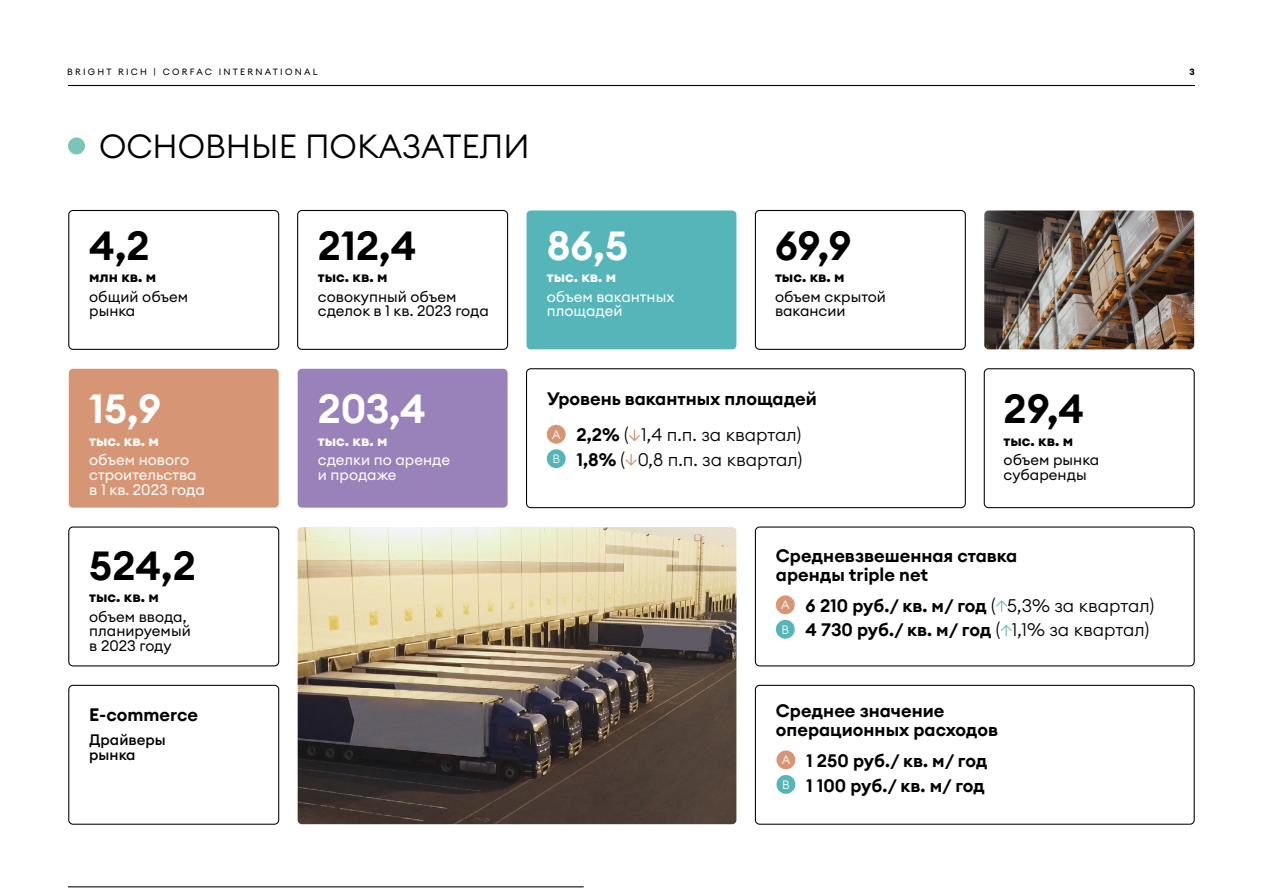
<style>
.page{position:relative;width:1263px;height:893px;background:#fff}
.page>*{position:absolute;margin:0;border:0;box-sizing:border-box;transform-origin:0 0}
.t1{font:600 40.5px "Euclid Circular A";color:#000}
.t2{font:600 40.5px "Euclid Circular A";letter-spacing:-.005em;color:#fff}
.t3{font:300 33px "Euclid Circular A";color:#000}
.t4{font:600 18px/19.4px "Euclid Circular A";color:#000}
.t5{font:300 18px "Euclid Circular A";color:#000}
.t6{font:15px/14.7px "Euclid Circular A";color:#000}
.t7{font:15px/14.7px "Euclid Circular A";color:#fff}
.t8{font:700 15px "Euclid Circular A";color:#000}
.t9{font:700 15px "Euclid Circular A";color:#fff}
.t10{font:500 15px/14.7px "Euclid Circular A";color:#000}
.t11{font:300 12px/24.5px "Euclid Circular A";color:#fff}
.t12{font:9px "Euclid Circular A";letter-spacing:.25em;color:#000}
.t13{font:700 9px "Euclid Circular A";color:#000}
.s1{font-weight:300}
.s2{font-weight:600}
</style>
<div class="page">
<div style="left:68px;top:210px;width:211px;height:140px;border:1px solid #000;border-radius:4px"></div>
<div style="left:297px;top:210px;width:211px;height:140px;border:1px solid #000;border-radius:4px"></div>
<div style="left:526px;top:210px;width:210px;height:139px;background:#55b5b8;border-radius:4px"></div>
<div style="left:755px;top:210px;width:211px;height:140px;border:1px solid #000;border-radius:4px"></div>
<img style="left:984px;top:210px;width:210px;height:139px">
<div style="left:69px;top:369px;width:210px;height:139px;background:#d69675;border-radius:4px"></div>
<div style="left:298px;top:369px;width:210px;height:139px;background:#9982ba;border-radius:4px"></div>
<div style="left:526px;top:368px;width:440px;height:140px;border:1px solid #000;border-radius:4px"></div>
<div style="left:984px;top:368px;width:211px;height:140px;border:1px solid #000;border-radius:4px"></div>
<div style="left:68px;top:526px;width:211px;height:140px;border:1px solid #000;border-radius:4px"></div>
<img style="left:298px;top:527px;width:438px;height:297px">
<div style="left:755px;top:526px;width:440px;height:140px;border:1px solid #000;border-radius:4px"></div>
<div style="left:68px;top:685px;width:211px;height:140px;border:1px solid #000;border-radius:4px"></div>
<div style="left:755px;top:685px;width:440px;height:140px;border:1px solid #000;border-radius:4px"></div>
<div style="left:68px;top:137px;width:17px;height:17px;background:#7dc4b8;border-radius:50%"></div>
<div style="left:776px;top:750px;width:19px;height:19px;background:#d69675;border-radius:50%"></div>
<div style="left:776px;top:775px;width:19px;height:19px;background:#55b5b8;border-radius:50%"></div>
<svg style="left:996px;top:600px;width:11px;height:12px"></svg>
<svg style="left:1000px;top:625px;width:12px;height:11px"></svg>
<div style="left:776px;top:595px;width:19px;height:19px;background:#d69675;border-radius:50%"></div>
<div style="left:776px;top:620px;width:19px;height:19px;background:#55b5b8;border-radius:50%"></div>
<svg style="left:629px;top:429px;width:11px;height:12px"></svg>
<svg style="left:625px;top:454px;width:12px;height:12px"></svg>
<div style="left:547px;top:425px;width:19px;height:19px;background:#d69675;border-radius:50%"></div>
<div style="left:547px;top:449px;width:19px;height:19px;background:#55b5b8;border-radius:50%"></div>
<hr style="left:68px;top:886px;width:516px;height:1px;background:#000">
<hr style="left:68px;top:85px;width:1127px;height:1px;background:#000">
<p class="t12" style="left:67px;top:66px;width:252px">BRIGHT RICH | CORFAC INTERNATIONAL</p>
<p class="t13" style="left:1189px;top:66px;width:7px">3</p>
<h2 class="t3" style="left:99px;top:125px;width:432px">ОСНОВНЫЕ ПОКАЗАТЕЛИ</h2>
<h1 class="t1" style="left:89px;top:219px;width:62px">4,2</h1>
<p class="t8" style="left:89px;top:267px;width:69px">млн кв. м</p>
<p class="t6" style="left:89px;top:289px;width:100px">общий объем рынка</p>
<h1 class="t1" style="left:318px;top:219px;width:100px">212,4</h1>
<p class="t6" style="left:318px;top:289px;width:172px">совокупный объем сделок в 1 кв. 2023 года</p>
<p class="t8" style="left:318px;top:267px;width:71px">тыс. кв. м</p>
<h1 class="t2" style="left:547px;top:219px;width:83px">86,5</h1>
<p class="t9" style="left:547px;top:267px;width:71px">тыс. кв. м</p>
<p class="t7" style="left:547px;top:289px;width:129px">объем вакантных площадей</p>
<h1 class="t1" style="left:775px;top:219px;width:78px">69,9</h1>
<p class="t8" style="left:775px;top:267px;width:71px">тыс. кв. м</p>
<p class="t6" style="left:775px;top:289px;width:112px">объем скрытой вакансии</p>
<h1 class="t2" style="left:89px;top:383px;width:73px">15,9</h1>
<p class="t9" style="left:89px;top:431px;width:71px">тыс. кв. м</p>
<p class="t7" style="left:89px;top:453px;width:117px">объем нового строительства в 1 кв. 2023 года</p>
<h1 class="t1" style="left:89px;top:539px;width:108px">524,2</h1>
<p class="t8" style="left:89px;top:587px;width:71px">тыс. кв. м</p>
<p class="t6" style="left:89px;top:609px;width:103px">объем ввода, планируемый в 2023 году</p>
<p class="t4" style="left:576px;top:381px;width:242px;line-height:36.2px;text-indent:-30px">Уровень вакантных площадей<br>2,2% <span class="s1">( 1,4 п.п. за квартал)</span></p>
<p class="t5" style="left:576px;top:448px;width:227px"><span class="s2">1,8%</span> ( 0,8 п.п. за квартал)</p>
<h1 class="t2" style="left:318px;top:383px;width:110px">203,4</h1>
<h1 class="t1" style="left:1003px;top:383px;width:82px">29,4</h1>
<p class="t7" style="left:318px;top:452px;width:134px">сделки по аренде и продаже</p>
<p class="t11" style="left:552px;top:422px;width:10px">А<br>B</p>
<p class="t9" style="left:318px;top:430px;width:71px">тыс. кв. м</p>
<p class="t8" style="left:1003px;top:431px;width:71px">тыс. кв. м</p>
<p class="t6" style="left:1003px;top:453px;width:97px">объем рынка субаренды</p>
<p class="t4" style="left:776px;top:546px;width:243px">Средневзвешенная ставка аренды triple net</p>
<p class="t4" style="left:806px;top:593px;width:350px;line-height:24.5px">6 210 руб./ кв. м/ год <span class="s1">( 5,3% за квартал)<br></span>4 730 руб./ кв. м/ год <span class="s1">( 1,1% за квартал)</span></p>
<p class="t11" style="left:781px;top:592px;width:10px">А<br>B</p>
<p class="t4" style="left:89px;top:705px;width:110px">E-commerce</p>
<p class="t4" style="left:776px;top:701px;width:224px">Среднее значение операционных расходов</p>
<p class="t4" style="left:806px;top:749px;width:183px;line-height:24.5px">1 250 руб./ кв. м/ год<br>1 100 руб./ кв. м/ год</p>
<p class="t10" style="left:89px;top:732px;width:78px">Драйверы рынка</p>
<p class="t11" style="left:782px;top:748px;width:10px">А<br>B</p>
</div>
